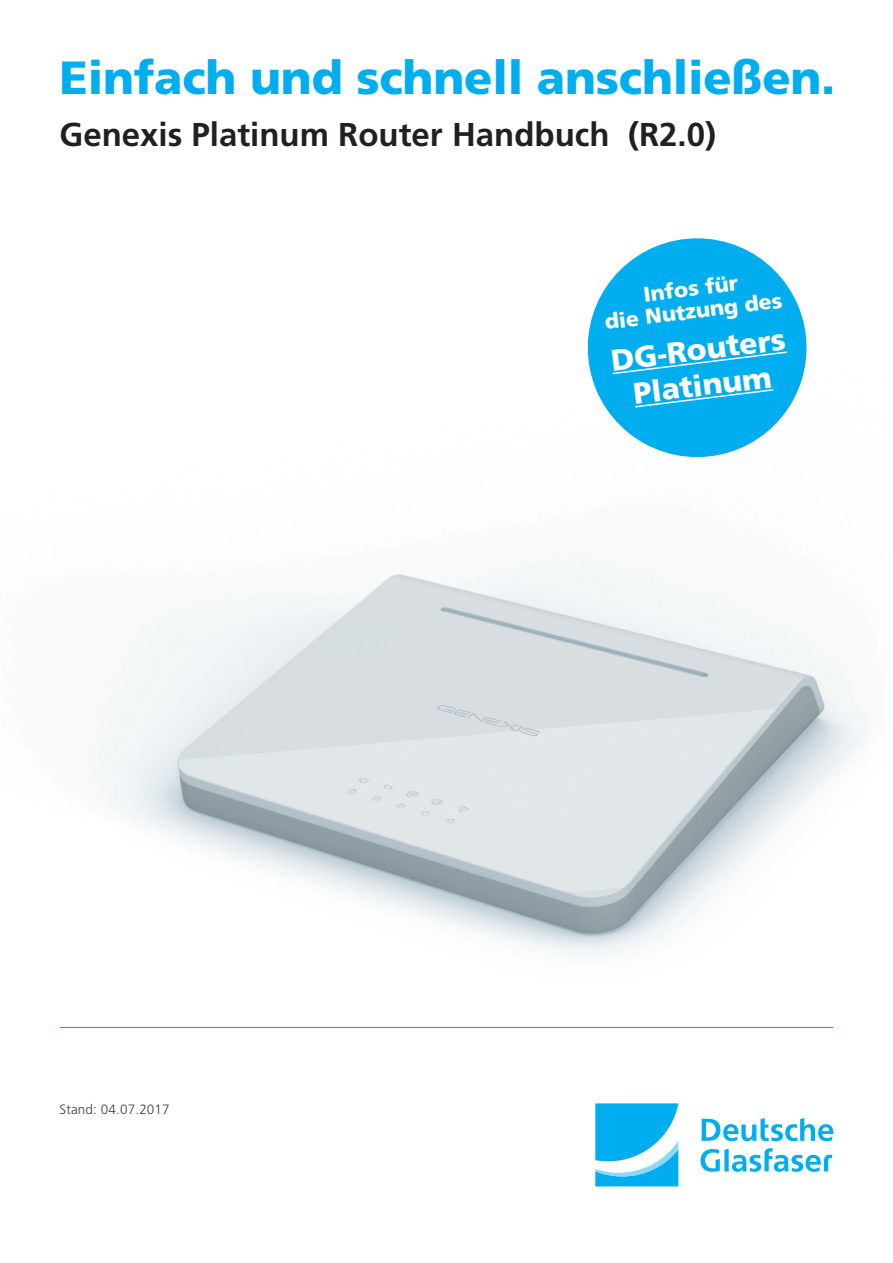
<style>
.page{position:relative;width:893px;height:1263px;background:#fff}
.page>*{position:absolute;margin:0;border:0;box-sizing:border-box;transform-origin:0 0}
.t1{font:900 46.5px "Frutiger LT Std";letter-spacing:-.005em;color:#00aeef}
.t2{font:700 33px "Frutiger LT Std";color:#231f20}
.t3{font:900 29.85px/35.7px "Frutiger LT Std";color:#fff;text-align:center}
.t4{font:900 21.3px/22.5px "Frutiger LT Std";color:#fff;text-align:center}
.t5{font:300 13.5px "Frutiger LT Std";letter-spacing:.01em;color:#3e3e3f}
</style>
<div class="page">
<img style="left:620px;top:257px;width:249px;height:869px">
<div style="left:588px;top:238px;width:218px;height:219px;background:#00aeef;border-radius:50%"></div>
<svg style="left:620px;top:351px;width:167px;height:23px"></svg>
<svg style="left:635px;top:389px;width:139px;height:19px"></svg>
<svg style="left:700px;top:1148px;width:132px;height:24px"></svg>
<svg style="left:702px;top:1118px;width:131px;height:23px"></svg>
<svg style="left:620px;top:1103px;width:58px;height:83px"></svg>
<hr style="left:60px;top:1027px;width:773px;height:1px;background:#00aeef">
<svg style="left:59px;top:270px;width:561px;height:917px"></svg>
<h1 class="t1" style="left:60px;top:50px;width:777px">Einfach und schnell anschließen.</h1>
<p class="t2" style="left:60px;top:115px;width:658px">Genexis Platinum Router Handbuch (R2.0)</p>
<p class="t5" style="left:60px;top:1101px;width:112px">Stand: 04.07.2017</p>
<p class="t4" style="left:601px;top:288px;width:180px;rotate:-7deg">Infos für<br>die Nutzung des</p>
<p class="t3" style="left:609px;top:342px;width:177px;rotate:-7deg">DG-Routers<br>Platinum</p>
</div>
